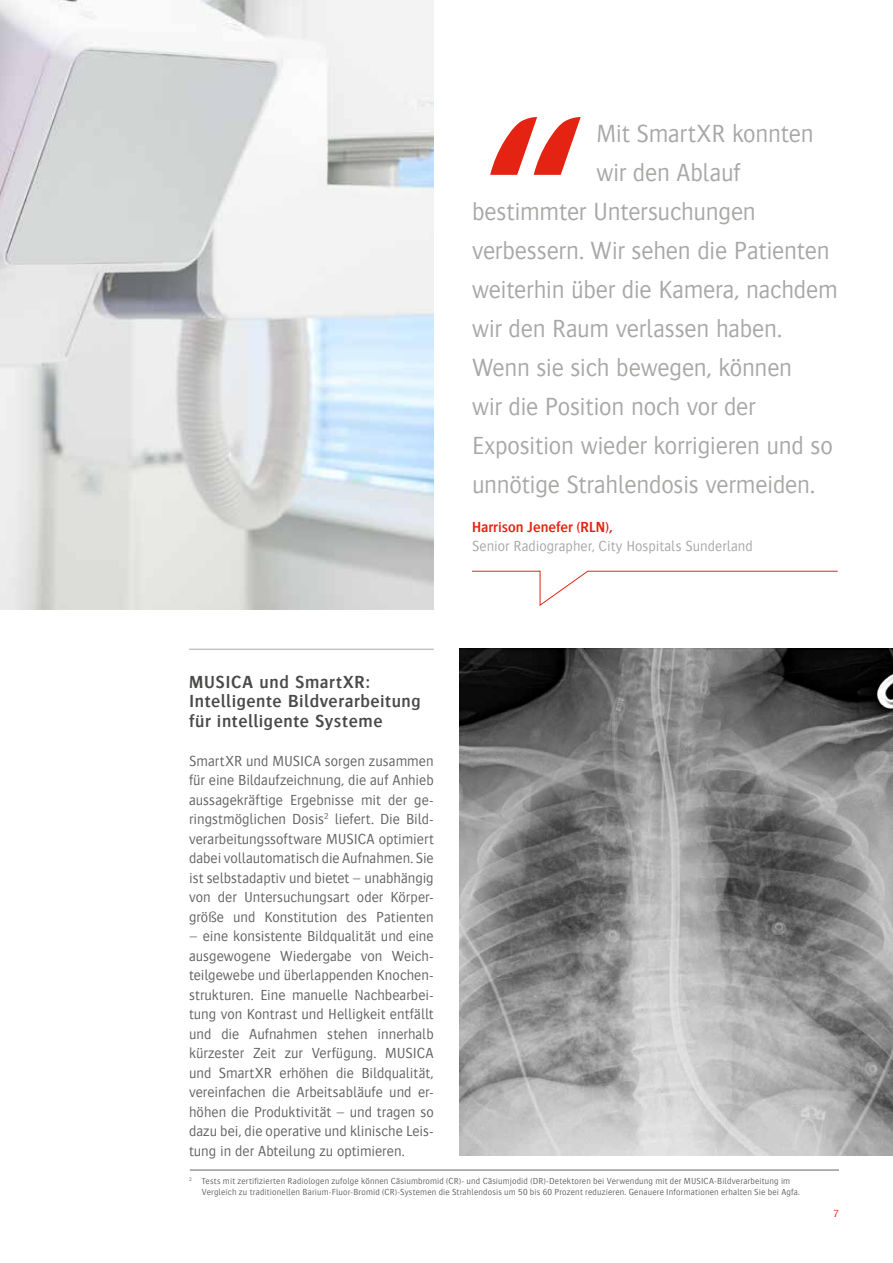
<style>
.page{position:relative;width:893px;height:1263px;background:#fff}
.page>*{position:absolute;margin:0;border:0;box-sizing:border-box;transform-origin:0 0}
.t1{font:300 307.35px "Bosis For Agfa";color:#e42313}
.t2{font:300 25.5px "Bosis For Agfa";letter-spacing:-.01em;color:#a8a8a7}
.t3{font:600 18px/19.5px "Bosis For Agfa";letter-spacing:.03em;color:#4a4a49}
.t4{font:300 15px/19.5px "Bosis For Agfa";color:#646363;text-align:justify}
.t5{font:300 15px "Bosis For Agfa";color:#a8a8a7}
.t6{font:600 15px "Bosis For Agfa";color:#e42313}
.t7{font:300 10.5px "Bosis For Agfa";color:#e42313}
.t8{font:300 9px/10.5px "Bosis For Agfa";letter-spacing:.02em;color:#646363}
</style>
<div class="page">
<img style="left:0;top:0;width:434px;height:610px">
<img style="left:459px;top:649px;width:434px;height:507px">
<hr style="left:189px;top:649px;width:245px;height:1px;background:#a8a8a7">
<svg style="left:472px;top:570px;width:366px;height:36px"></svg>
<hr style="left:190px;top:1170px;width:649px;height:1px;background:#646363">
<h1 class="t1" style="left:472px;top:72px;width:126px">“</h1>
<h2 class="t2" style="left:596px;top:120px;width:219px">Mit SmartXR konnten</h2>
<h2 class="t2" style="left:596px;top:159px;width:145px">wir den Ablauf</h2>
<h2 class="t2" style="left:472px;top:198px;width:285px">bestimmter Untersuchungen</h2>
<h2 class="t2" style="left:472px;top:237px;width:359px">verbessern. Wir sehen die Patienten</h2>
<h2 class="t2" style="left:472px;top:276px;width:367px">weiterhin über die Kamera, nachdem</h2>
<h2 class="t2" style="left:472px;top:315px;width:312px">wir den Raum verlassen haben.</h2>
<h2 class="t2" style="left:472px;top:354px;width:322px">Wenn sie sich bewegen, können</h2>
<h2 class="t2" style="left:472px;top:393px;width:285px">wir die Position noch vor der</h2>
<h2 class="t2" style="left:472px;top:432px;width:362px">Exposition wieder korrigieren und so</h2>
<h2 class="t2" style="left:472px;top:471px;width:345px">unnötige Strahlendosis vermeiden.</h2>
<p class="t6" style="left:472px;top:519px;width:142px">Harrison Jenefer (RLN),</p>
<p class="t5" style="left:472px;top:538px;width:282px">Senior Radiographer, City Hospitals Sunderland</p>
<p class="t3" style="left:189px;top:672px;width:233px">MUSICA und SmartXR:<br>Intelligente Bildverarbeitung für intelligente Systeme</p>
<p class="t4" style="left:189px;top:751px;width:246px">SmartXR und MUSICA sorgen zusammen für eine Bildaufzeichnung, die auf Anhieb aussagekräftige Ergebnisse mit der ge&shy;ringstmöglichen Dosis<sup>2</sup> liefert. Die Bild&shy;verarbeitungssoftware MUSICA optimiert dabei vollautomatisch die Aufnahmen. Sie ist selbstadaptiv und bietet – unabhängig von der Untersuchungsart oder Körper&shy;größe und Konstitution des Patienten</p>
<p class="t4" style="left:189px;top:926px;width:246px">– eine konsistente Bildqualität und eine ausgewogene Wiedergabe von Weich&shy;teilgewebe und überlappenden Knochen&shy;strukturen. Eine manuelle Nachbearbei&shy;tung von Kontrast und Helligkeit entfällt und die Aufnahmen stehen innerhalb kürzester Zeit zur Verfügung. MUSICA und SmartXR erhöhen die Bildqualität, vereinfachen die Arbeitsabläufe und er&shy;höhen die Produktivität – und tragen so dazu bei, die operative und klinische Leis&shy;tung in der Abteilung zu optimieren.</p>
<p class="t8" style="left:202px;top:1176px;width:600px;text-indent:-13px"><sup>2</sup> Tests mit zertifizierten Radiologen zufolge können Cäsiumbromid (CR)- und Cäsiumjodid (DR)-Detektoren bei Verwendung mit der MUSICA-Bildverarbeitung im<br>Vergleich zu traditionellen Barium-Fluor-Bromid (CR)-Systemen die Strahlendosis um 50 bis 60 Prozent reduzieren. Genauere Informationen erhalten Sie bei Agfa.</p>
<p class="t7" style="left:833px;top:1208px;width:7px">7</p>
</div>
